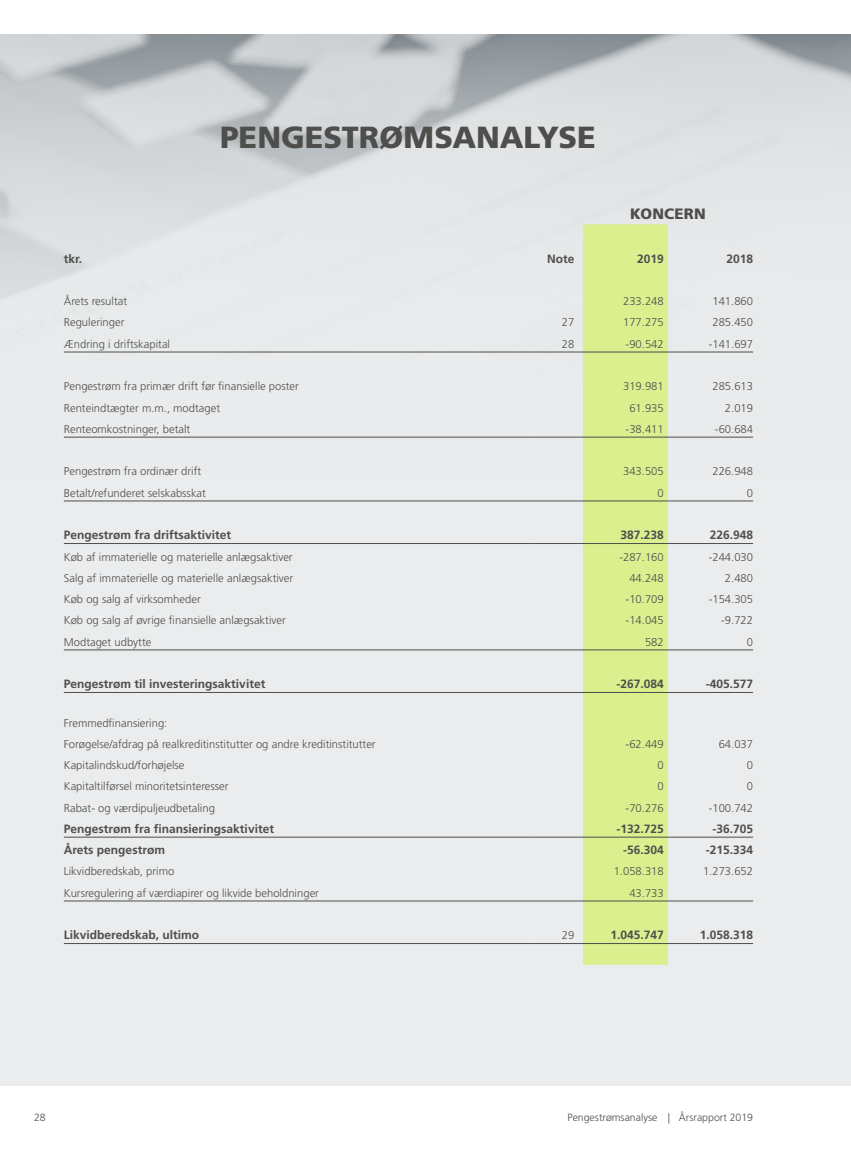
<style>
.page{position:relative;width:851px;height:1149px;background:#fff}
.page>*{position:absolute;margin:0;border:0;box-sizing:border-box;transform-origin:0 0}
.t1{font:900 30.45px "Frutiger";color:#4e4e4d}
.Tabel_brødtekst{font:900 15px "Frutiger";letter-spacing:.01em;color:#4e4e4d}
.Tabel_brødtekst-2{font:700 12px "Frutiger";color:#4e4e4d}
.Tabel_brødtekst-3{font:300 11.25px "Frutiger";color:#4e4e4d}
.t2{font:300 10.5px "Frutiger";color:#4e4e4d}
</style>
<div class="page">
<div style="left:0;top:34px;width:850px;height:1050px;background:#eaeced"></div>
<div style="left:583px;top:224px;width:85px;height:740px;background:#dbef8f"></div>
<hr style="left:64px;top:351px;width:467px;height:1px;background:#4e4e4d">
<hr style="left:531px;top:351px;width:52px;height:1px;background:#4e4e4d">
<hr style="left:583px;top:351px;width:85px;height:1px;background:#4e4e4d">
<hr style="left:668px;top:351px;width:85px;height:1px;background:#4e4e4d">
<hr style="left:64px;top:436px;width:467px;height:1px;background:#4e4e4d">
<hr style="left:531px;top:436px;width:52px;height:1px;background:#4e4e4d">
<hr style="left:583px;top:436px;width:85px;height:1px;background:#4e4e4d">
<hr style="left:668px;top:436px;width:85px;height:1px;background:#4e4e4d">
<hr style="left:64px;top:649px;width:467px;height:1px;background:#4e4e4d">
<hr style="left:531px;top:649px;width:52px;height:1px;background:#4e4e4d">
<hr style="left:583px;top:649px;width:85px;height:1px;background:#4e4e4d">
<hr style="left:668px;top:649px;width:85px;height:1px;background:#4e4e4d">
<hr style="left:64px;top:836px;width:467px;height:1px;background:#4e4e4d">
<hr style="left:531px;top:836px;width:52px;height:1px;background:#4e4e4d">
<hr style="left:583px;top:836px;width:85px;height:1px;background:#4e4e4d">
<hr style="left:668px;top:836px;width:85px;height:1px;background:#4e4e4d">
<hr style="left:64px;top:500px;width:467px;height:1px;background:#4e4e4d">
<hr style="left:531px;top:500px;width:52px;height:1px;background:#4e4e4d">
<hr style="left:583px;top:500px;width:85px;height:1px;background:#4e4e4d">
<hr style="left:668px;top:500px;width:85px;height:1px;background:#4e4e4d">
<hr style="left:64px;top:543px;width:467px;height:1px;background:#4e4e4d">
<hr style="left:531px;top:543px;width:52px;height:1px;background:#4e4e4d">
<hr style="left:583px;top:543px;width:85px;height:1px;background:#4e4e4d">
<hr style="left:668px;top:543px;width:85px;height:1px;background:#4e4e4d">
<hr style="left:64px;top:692px;width:467px;height:1px;background:#4e4e4d">
<hr style="left:531px;top:692px;width:52px;height:1px;background:#4e4e4d">
<hr style="left:583px;top:692px;width:85px;height:1px;background:#4e4e4d">
<hr style="left:668px;top:692px;width:85px;height:1px;background:#4e4e4d">
<hr style="left:64px;top:942px;width:467px;height:1px;background:#4e4e4d">
<hr style="left:531px;top:942px;width:52px;height:1px;background:#4e4e4d">
<hr style="left:583px;top:942px;width:85px;height:1px;background:#4e4e4d">
<hr style="left:668px;top:942px;width:85px;height:1px;background:#4e4e4d">
<hr style="left:64px;top:900px;width:467px;height:1px;background:#4e4e4d">
<hr style="left:531px;top:900px;width:52px;height:1px;background:#4e4e4d">
<hr style="left:583px;top:900px;width:85px;height:1px;background:#4e4e4d">
<hr style="left:668px;top:900px;width:85px;height:1px;background:#4e4e4d">
<p class="t1" style="left:220px;top:119px;width:377px">PENGESTRØMSANALYSE</p>
<p class="Tabel_brødtekst" style="left:630px;top:204px;width:77px">KONCERN</p>
<p class="Tabel_brødtekst-2" style="left:64px;top:251px;width:20px">tkr.</p>
<p class="Tabel_brødtekst-2" style="left:547px;top:251px;width:29px">Note</p>
<p class="Tabel_brødtekst-2" style="left:637px;top:251px;width:28px">2019</p>
<p class="Tabel_brødtekst-2" style="left:726px;top:251px;width:28px">2018</p>
<p class="Tabel_brødtekst-3" style="left:64px;top:295px;width:65px">Årets resultat</p>
<p class="Tabel_brødtekst-3" style="left:623px;top:295px;width:42px">233.248</p>
<p class="Tabel_brødtekst-3" style="left:712px;top:295px;width:42px">141.860</p>
<p class="Tabel_brødtekst-3" style="left:64px;top:316px;width:62px">Reguleringer</p>
<p class="Tabel_brødtekst-3" style="left:562px;top:316px;width:14px">27</p>
<p class="Tabel_brødtekst-3" style="left:623px;top:316px;width:42px">177.275</p>
<p class="Tabel_brødtekst-3" style="left:712px;top:316px;width:42px">285.450</p>
<p class="Tabel_brødtekst-3" style="left:64px;top:337px;width:108px">Ændring i driftskapital</p>
<p class="Tabel_brødtekst-3" style="left:562px;top:337px;width:14px">28</p>
<p class="Tabel_brødtekst-3" style="left:625px;top:337px;width:40px">-90.542</p>
<p class="Tabel_brødtekst-3" style="left:708px;top:337px;width:46px">-141.697</p>
<p class="Tabel_brødtekst-3" style="left:64px;top:380px;width:237px">Pengestrøm fra primær drift før finansielle poster</p>
<p class="Tabel_brødtekst-3" style="left:623px;top:380px;width:42px">319.981</p>
<p class="Tabel_brødtekst-3" style="left:712px;top:380px;width:42px">285.613</p>
<p class="Tabel_brødtekst-3" style="left:64px;top:401px;width:158px">Renteindtægter m.m., modtaget</p>
<p class="Tabel_brødtekst-3" style="left:629px;top:401px;width:36px">61.935</p>
<p class="Tabel_brødtekst-3" style="left:724px;top:401px;width:30px">2.019</p>
<p class="Tabel_brødtekst-3" style="left:64px;top:422px;width:128px">Renteomkostninger, betalt</p>
<p class="Tabel_brødtekst-3" style="left:625px;top:422px;width:40px">-38.411</p>
<p class="Tabel_brødtekst-3" style="left:714px;top:422px;width:40px">-60.684</p>
<p class="Tabel_brødtekst-3" style="left:64px;top:465px;width:139px">Pengestrøm fra ordinær drift</p>
<p class="Tabel_brødtekst-3" style="left:623px;top:465px;width:42px">343.505</p>
<p class="Tabel_brødtekst-3" style="left:712px;top:465px;width:42px">226.948</p>
<p class="Tabel_brødtekst-3" style="left:64px;top:486px;width:144px">Betalt/refunderet selskabsskat</p>
<p class="Tabel_brødtekst-3" style="left:657px;top:486px;width:8px">0</p>
<p class="Tabel_brødtekst-3" style="left:746px;top:486px;width:8px">0</p>
<p class="Tabel_brødtekst-2" style="left:64px;top:528px;width:169px">Pengestrøm fra driftsaktivitet</p>
<p class="Tabel_brødtekst-2" style="left:620px;top:528px;width:45px">387.238</p>
<p class="Tabel_brødtekst-2" style="left:709px;top:528px;width:45px">226.948</p>
<p class="Tabel_brødtekst-3" style="left:64px;top:550px;width:230px">Køb af immaterielle og materielle anlægsaktiver</p>
<p class="Tabel_brødtekst-3" style="left:619px;top:550px;width:46px">-287.160</p>
<p class="Tabel_brødtekst-3" style="left:708px;top:550px;width:46px">-244.030</p>
<p class="Tabel_brødtekst-3" style="left:64px;top:571px;width:231px">Salg af immaterielle og materielle anlægsaktiver</p>
<p class="Tabel_brødtekst-3" style="left:629px;top:571px;width:36px">44.248</p>
<p class="Tabel_brødtekst-3" style="left:724px;top:571px;width:30px">2.480</p>
<p class="Tabel_brødtekst-3" style="left:64px;top:592px;width:138px">Køb og salg af virksomheder</p>
<p class="Tabel_brødtekst-3" style="left:625px;top:592px;width:40px">-10.709</p>
<p class="Tabel_brødtekst-3" style="left:708px;top:592px;width:46px">-154.305</p>
<p class="Tabel_brødtekst-3" style="left:64px;top:614px;width:223px">Køb og salg af øvrige finansielle anlægsaktiver</p>
<p class="Tabel_brødtekst-3" style="left:625px;top:614px;width:40px">-14.045</p>
<p class="Tabel_brødtekst-3" style="left:721px;top:614px;width:33px">-9.722</p>
<p class="Tabel_brødtekst-3" style="left:64px;top:635px;width:89px">Modtaget udbytte</p>
<p class="Tabel_brødtekst-3" style="left:645px;top:635px;width:20px">582</p>
<p class="Tabel_brødtekst-3" style="left:746px;top:635px;width:8px">0</p>
<p class="Tabel_brødtekst-2" style="left:64px;top:676px;width:203px">Pengestrøm til investeringsaktivitet</p>
<p class="Tabel_brødtekst-2" style="left:616px;top:676px;width:49px">-267.084</p>
<p class="Tabel_brødtekst-2" style="left:705px;top:676px;width:49px">-405.577</p>
<p class="Tabel_brødtekst-3" style="left:64px;top:716px;width:105px">Fremmedfinansiering:</p>
<p class="Tabel_brødtekst-3" style="left:64px;top:737px;width:313px">Forøgelse/afdrag på realkreditinstitutter og andre kreditinstitutter</p>
<p class="Tabel_brødtekst-3" style="left:625px;top:737px;width:40px">-62.449</p>
<p class="Tabel_brødtekst-3" style="left:718px;top:737px;width:36px">64.037</p>
<p class="Tabel_brødtekst-3" style="left:64px;top:758px;width:122px">Kapitalindskud/forhøjelse</p>
<p class="Tabel_brødtekst-3" style="left:657px;top:758px;width:8px">0</p>
<p class="Tabel_brødtekst-3" style="left:746px;top:758px;width:8px">0</p>
<p class="Tabel_brødtekst-3" style="left:64px;top:779px;width:166px">Kapitaltilførsel minoritetsinteresser</p>
<p class="Tabel_brødtekst-3" style="left:657px;top:779px;width:8px">0</p>
<p class="Tabel_brødtekst-3" style="left:746px;top:779px;width:8px">0</p>
<p class="Tabel_brødtekst-3" style="left:64px;top:801px;width:153px">Rabat- og værdipuljeudbetaling</p>
<p class="Tabel_brødtekst-3" style="left:625px;top:801px;width:40px">-70.276</p>
<p class="Tabel_brødtekst-3" style="left:708px;top:801px;width:46px">-100.742</p>
<p class="Tabel_brødtekst-2" style="left:64px;top:821px;width:212px">Pengestrøm fra finansieringsaktivitet</p>
<p class="Tabel_brødtekst-2" style="left:616px;top:821px;width:49px">-132.725</p>
<p class="Tabel_brødtekst-2" style="left:712px;top:821px;width:42px">-36.705</p>
<p class="Tabel_brødtekst-2" style="left:64px;top:842px;width:103px">Årets pengestrøm</p>
<p class="Tabel_brødtekst-2" style="left:623px;top:842px;width:42px">-56.304</p>
<p class="Tabel_brødtekst-2" style="left:705px;top:842px;width:49px">-215.334</p>
<p class="Tabel_brødtekst-3" style="left:64px;top:864px;width:112px">Likvidberedskab, primo</p>
<p class="Tabel_brødtekst-3" style="left:613px;top:864px;width:52px">1.058.318</p>
<p class="Tabel_brødtekst-3" style="left:703px;top:864px;width:52px">1.273.652</p>
<p class="Tabel_brødtekst-3" style="left:64px;top:886px;width:257px">Kursregulering af værdiapirer og likvide beholdninger</p>
<p class="Tabel_brødtekst-3" style="left:629px;top:886px;width:36px">43.733</p>
<p class="Tabel_brødtekst-2" style="left:64px;top:927px;width:137px">Likvidberedskab, ultimo</p>
<p class="Tabel_brødtekst-3" style="left:562px;top:928px;width:14px">29</p>
<p class="Tabel_brødtekst-2" style="left:610px;top:927px;width:55px">1.045.747</p>
<p class="Tabel_brødtekst-2" style="left:699px;top:927px;width:55px">1.058.318</p>
<p class="t2" style="left:34px;top:1111px;width:13px">28</p>
<p class="t2" style="left:567px;top:1111px;width:187px">Pengestrømsanalyse | Årsrapport 2019</p>
</div>
